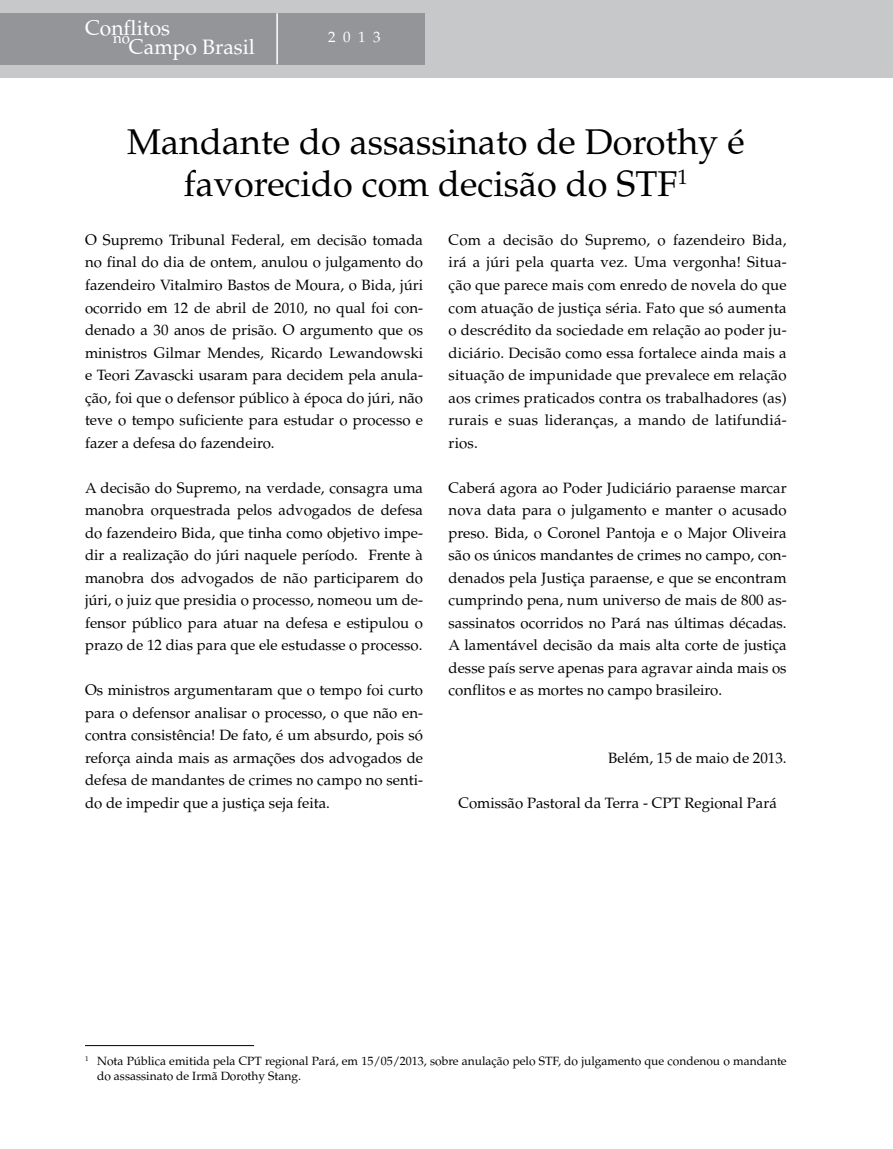
<style>
.page{position:relative;width:893px;height:1149px;background:#fff}
.page>*{position:absolute;margin:0;border:0;box-sizing:border-box;transform-origin:0 0}
.t1{font:36px/42px "Palatino";color:#000;text-align:center}
.t2{font:21px/19.2px "Palatino";color:#fff}
.t3{font:15px/22.5px "Palatino";color:#000;text-align:justify}
.t4{font:15px "Palatino";color:#fff}
.t5{font:12px/14.4px "Palatino";color:#000}
</style>
<div class="page">
<div style="left:0;top:0;width:893px;height:77px;background:#c7c8ca"></div>
<div style="left:0;top:13px;width:276px;height:51px;background:#939598"></div>
<div style="left:276px;top:13px;width:149px;height:51px;background:#939598"></div>
<hr style="left:276px;top:13px;width:2px;height:51px;background:#fff">
<hr style="left:85px;top:1044px;width:169px;height:1px;background:#000">
<h2 class="t2" style="left:129px;top:18px;width:128px;text-indent:-44px">Conflitos<br>Campo Brasil</h2>
<p class="t4" style="left:113px;top:29px;width:18px">no</p>
<p class="t4" style="left:328px;top:28px;width:54px">2 0 1 3</p>
<h1 class="t1" style="left:127px;top:121px;width:619px">Mandante do assassinato de Dorothy é favorecido com decisão do STF<sup>1</sup></h1>
<p class="t3" style="left:449px;top:229px;width:340px">Com a decisão do Supremo, o fazendeiro Bida, irá a júri pela quarta vez. Uma vergonha! Situa&shy;ção que parece mais com enredo de novela do que com atuação de justiça séria. Fato que só aumenta o descrédito da sociedade em relação ao poder ju&shy;diciário. Decisão como essa fortalece ainda mais a situação de impunidade que prevalece em relação aos crimes praticados contra os trabalhadores (as) rurais e suas lideranças, a mando de latifundiá&shy;rios.</p>
<p class="t3" style="left:449px;top:476px;width:340px">Caberá agora ao Poder Judiciário paraense marcar nova data para o julgamento e manter o acusado preso. Bida, o Coronel Pantoja e o Major Oliveira são os únicos mandantes de crimes no campo, con&shy;denados pela Justiça paraense, e que se encontram cumprindo pena, num universo de mais de 800 as&shy;sassinatos ocorridos no Pará nas últimas décadas.<br>A lamentável decisão da mais alta corte de justiça desse país serve apenas para agravar ainda mais os conflitos e as mortes no campo brasileiro.</p>
<p class="t3" style="left:85px;top:229px;width:340px">O Supremo Tribunal Federal, em decisão tomada no final do dia de ontem, anulou o julgamento do fazendeiro Vitalmiro Bastos de Moura, o Bida, júri ocorrido em 12 de abril de 2010, no qual foi con&shy;denado a 30 anos de prisão. O argumento que os ministros Gilmar Mendes, Ricardo Lewandowski e Teori Zavascki usaram para decidem pela anula&shy;ção, foi que o defensor público à época do júri, não teve o tempo suficiente para estudar o processo e fazer a defesa do fazendeiro.</p>
<p class="t3" style="left:85px;top:476px;width:340px">A decisão do Supremo, na verdade, consagra uma manobra orquestrada pelos advogados de defesa do fazendeiro Bida, que tinha como objetivo impe&shy;dir a realização do júri naquele período. Frente à manobra dos advogados de não participarem do júri, o juiz que presidia o processo, nomeou um de&shy;fensor público para atuar na defesa e estipulou o prazo de 12 dias para que ele estudasse o processo.</p>
<p class="t3" style="left:85px;top:679px;width:340px">Os ministros argumentaram que o tempo foi curto para o defensor analisar o processo, o que não en&shy;contra consistência! De fato, é um absurdo, pois só reforça ainda mais as armações dos advogados de defesa de mandantes de crimes no campo no senti&shy;do de impedir que a justiça seja feita.</p>
<p class="t3" style="left:608px;top:746px;width:180px">Belém, 15 de maio de 2013.</p>
<p class="t3" style="left:458px;top:791px;width:320px">Comissão Pastoral da Terra - CPT Regional Pará</p>
<p class="t5" style="left:97px;top:1053px;width:691px;text-indent:-12px"><sup>1</sup> Nota Pública emitida pela CPT regional Pará, em 15/05/2013, sobre anulação pelo STF, do julgamento que condenou o mandante do assassinato de Irmã Dorothy Stang.</p>
</div>
